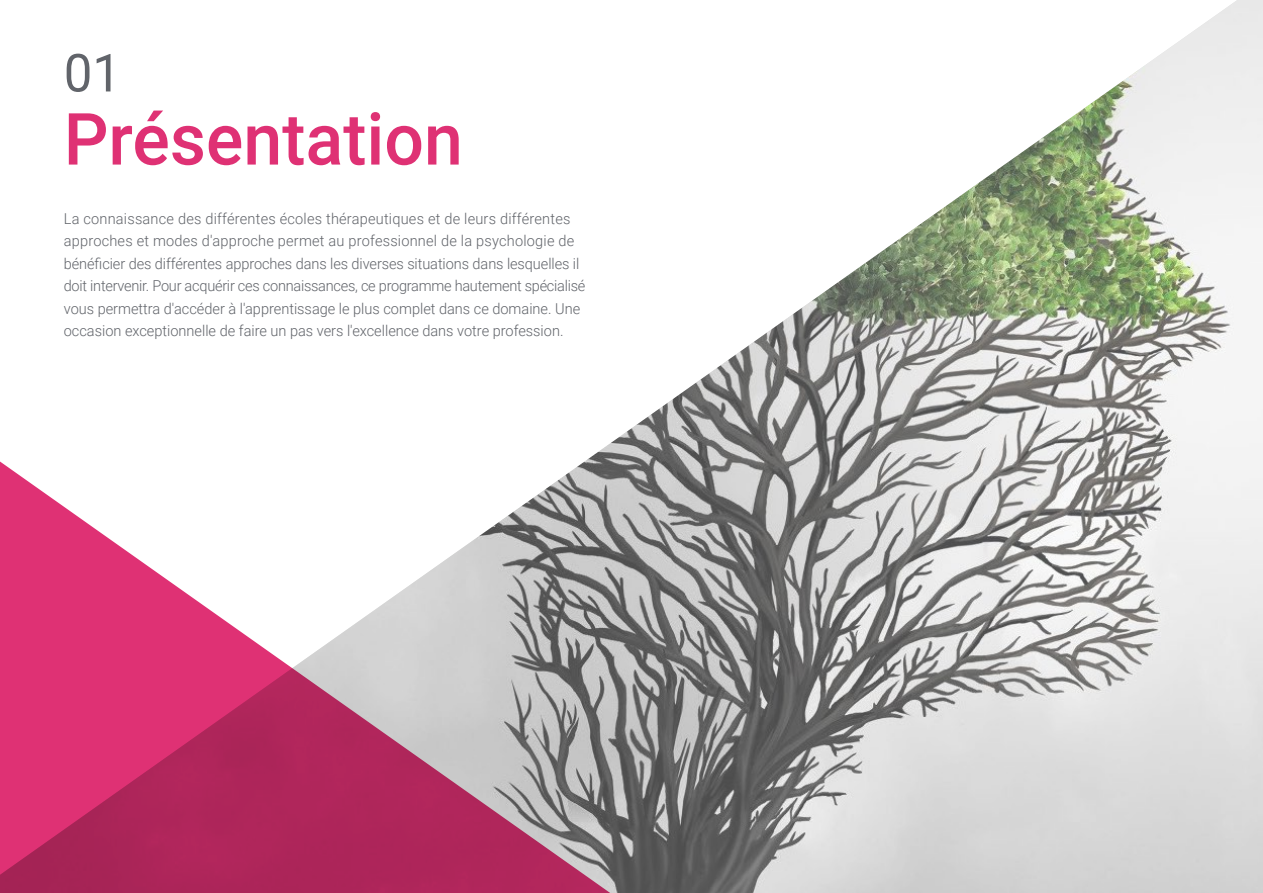
<style>
.page{position:relative;width:1263px;height:893px;background:#fff}
.page>*{position:absolute;margin:0;border:0;box-sizing:border-box;transform-origin:0 0}
.t1{font:500 72px "Roboto";color:#df3174}
.t2{font:52.5px "Roboto";color:#61646a}
.t3{font:300 15px/22.5px "Roboto";color:#61646a}
</style>
<div class="page">
<img style="left:607px;top:0;width:656px;height:893px">
<svg style="left:0;top:446px;width:640px;height:447px"></svg>
<h2 class="t2" style="left:64px;top:36px;width:59px">01</h2>
<h1 class="t1" style="left:64px;top:89px;width:401px">Présentation</h1>
<p class="t3" style="left:64px;top:207px;width:523px">La connaissance des différentes écoles thérapeutiques et de leurs différentes approches et modes d'approche permet au professionnel de la psychologie de bénéficier des différentes approches dans les diverses situations dans lesquelles il doit intervenir. Pour acquérir ces connaissances, ce programme hautement spécialisé vous permettra d'accéder à l'apprentissage le plus complet dans ce domaine. Une occasion exceptionnelle de faire un pas vers l'excellence dans votre profession.</p>
</div>
